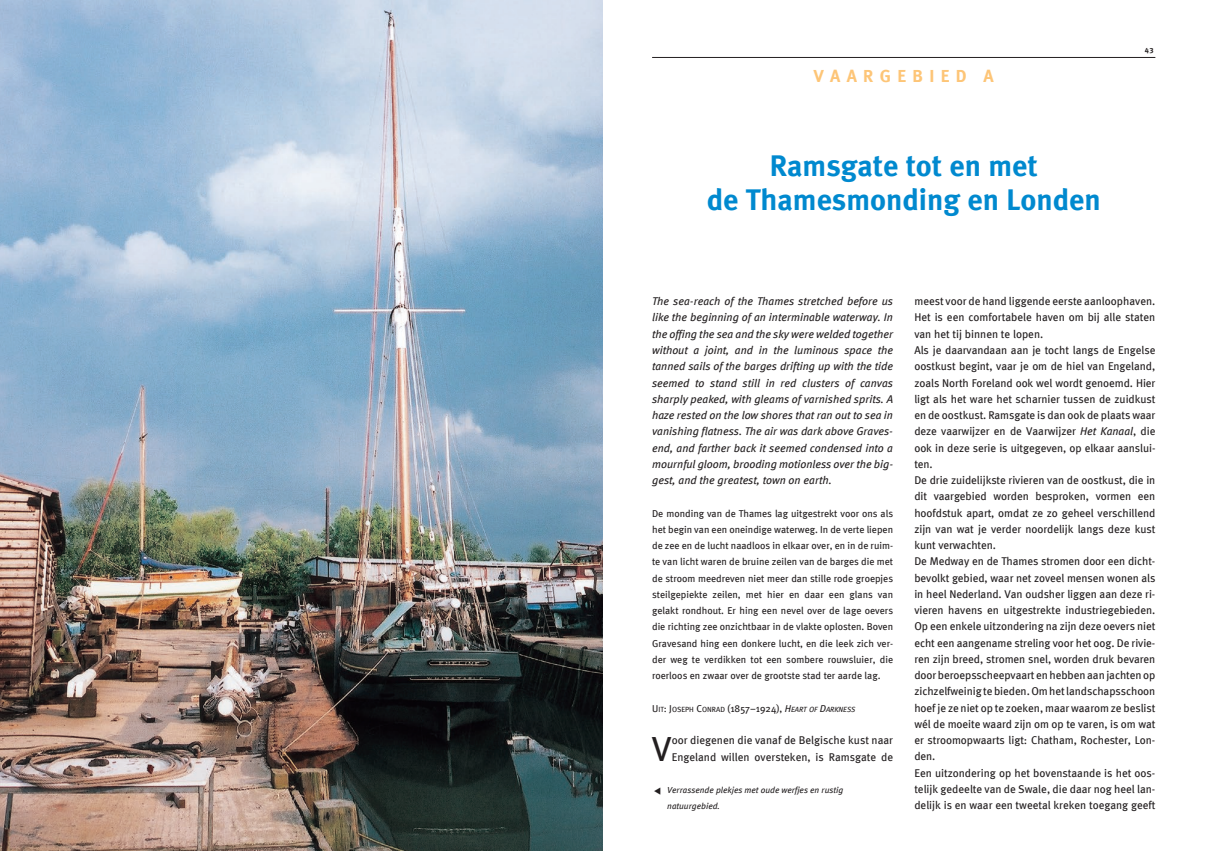
<style>
.page{position:relative;width:1205px;height:851px;background:#fff}
.page>*{position:absolute;margin:0;border:0;box-sizing:border-box;transform-origin:0 0}
.t1{font:34.88px "Meta";color:#231f20}
.t2{font:30px/33.8px "Meta Bold LF";color:#0089cf;text-align:center}
.t3{font:17.5px "Meta Bold LF";letter-spacing:.365em;color:#fdc577}
.t4{font:11.25px/16.2px "Meta";letter-spacing:-.005em;color:#231f20}
.t5{font:italic 11.25px/16.2px "Meta";color:#231f20;text-align:justify}
.t6{font:10px/16.2px "Meta";color:#231f20;text-align:justify}
.t7{font:10px "Meta";color:#231f20}
.t8{font:italic 8.75px/16.2px "Meta";color:#231f20}
.t9{font:7.5px "Meta Bold LF";color:#231f20}
.s1{font-size:7.5px}
.s2{font-style:italic}
.s3{font-style:italic;font-size:7.5px}
</style>
<div class="page">
<hr style="left:652px;top:57px;width:503px;height:1px;background:#231f20">
<img style="left:0;top:0;width:603px;height:850px">
<h3 class="t3" style="left:814px;top:65px;width:181px">VAARGEBIED A</h3>
<h2 class="t2" style="left:707px;top:149px;width:395px">Ramsgate tot en met<br>de Thamesmonding en Londen</h2>
<p class="t9" style="left:1144px;top:46px;width:11px">43</p>
<p class="t5" style="left:652px;top:293px;width:242px">The sea-reach of the Thames stretched before us like the beginning of an interminable waterway. In the offing the sea and the sky were welded together without a joint, and in the luminous space the tanned sails of the barges drifting up with the tide seemed to stand still in red clusters of canvas sharply peaked, with gleams of varnished sprits. A haze rested on the low shores that ran out to sea in vanishing flatness. The air was dark above Graves&shy;end, and farther back it seemed condensed into a mournful gloom, brooding motionless over the big&shy;gest, and the greatest, town on earth.</p>
<p class="t6" style="left:652px;top:505px;width:242px">De monding van de Thames lag uitgestrekt voor ons als het begin van een oneindige waterweg. In de verte liepen de zee en de lucht naadloos in elkaar over, en in de ruim&shy;te van licht waren de bruine zeilen van de barges die met de stroom meedreven niet meer dan stille rode groepjes steilgepiekte zeilen, met hier en daar een glans van gelakt rondhout. Er hing een nevel over de lage oevers die richting zee onzichtbaar in de vlakte oplosten. Boven Gravesand hing een donkere lucht, en die leek zich ver&shy;der weg te verdikken tot een sombere rouwsluier, die roerloos en zwaar over de grootste stad ter aarde lag.</p>
<p class="t7" style="left:652px;top:702px;width:201px">U<span class="s1">IT</span>: J<span class="s1">OSEPH</span> C<span class="s1">ONRAD</span> (1857–1924), <span class="s2">H</span><span class="s3">EART OF</span> <span class="s2">D</span><span class="s3">ARKNESS</span></p>
<h1 class="t1" style="left:652px;top:727px;width:21px">V</h1>
<p class="t4" style="left:672px;top:732px;width:223px">oor diegenen die vanaf de Belgische kust naar<br>Engeland willen oversteken, is Ramsgate de</p>
<p class="t8" style="left:667px;top:781px;width:177px">Verrassende plekjes met oude werfjes en rustig natuurgebied.</p>
<p class="t4" style="left:914px;top:293px;width:242px">meest voor de hand liggende eerste aanloophaven.<br>Het is een comfortabele haven om bij alle staten van het tij binnen te lopen.<br>Als je daarvandaan aan je tocht langs de Engelse oostkust begint, vaar je om de hiel van Engeland, zoals North Foreland ook wel wordt genoemd. Hier ligt als het ware het scharnier tussen de zuidkust en de oostkust. Ramsgate is dan ook de plaats waar deze vaarwijzer en de Vaarwijzer <span class="s2">Het Kanaal</span>, die ook in deze serie is uitgegeven, op elkaar aanslui&shy;ten.<br>De drie zuidelijkste rivieren van de oostkust, die in dit vaargebied worden besproken, vormen een hoofdstuk apart, omdat ze zo geheel verschillend zijn van wat je verder noordelijk langs deze kust kunt verwachten.<br>De Medway en de Thames stromen door een dicht&shy;bevolkt gebied, waar net zoveel mensen wonen als in heel Nederland. Van oudsher liggen aan deze ri&shy;vieren havens en uitgestrekte industriegebieden.<br>Op een enkele uitzondering na zijn deze oevers niet echt een aangename streling voor het oog. De rivie&shy;ren zijn breed, stromen snel, worden druk bevaren door beroepsscheepvaart en hebben aan jachten op zichzelfweinig te bieden. Om het landschapsschoon hoef je ze niet op te zoeken, maar waarom ze beslist wél de moeite waard zijn om op te varen, is om wat er stroomopwaarts ligt: Chatham, Rochester, Lon&shy;den.<br>Een uitzondering op het bovenstaande is het oos&shy;telijk gedeelte van de Swale, die daar nog heel lan&shy;delijk is en waar een tweetal kreken toegang geeft</p>
</div>
